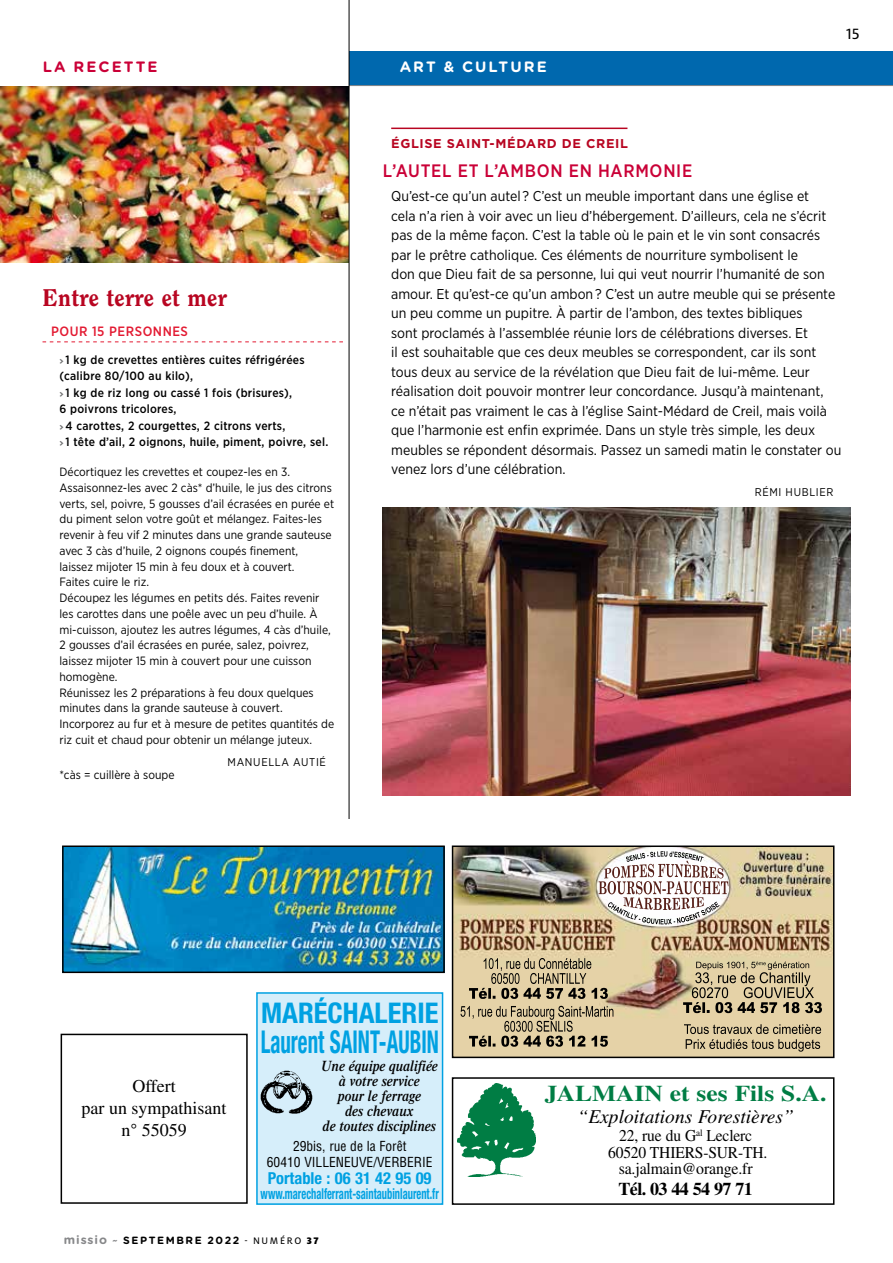
<style>
.page{position:relative;width:893px;height:1263px;background:#fff}
.page>*{position:absolute;margin:0;border:0;box-sizing:border-box;transform-origin:0 0}
.t1{font:700 condensed 31.5px "Helvetica Neue";color:#00a1e2;scale:.67 1}
.t2{font:700 condensed 28.5px "Helvetica Neue";color:#00a1e2}
.t3{font:800 24px "Clearface";letter-spacing:.01em;color:#b80521}
.t4{font:700 22.5px "Times";color:#007d44;scale:1.13 1}
.t5{font:italic 19.5px "Times";color:#000}
.t6{font:18px/21.6px "Times";color:#000;text-align:center}
.t7{font:500 18px "Gotham Narrow";letter-spacing:.04em;color:#ca0037}
.t8{font:700 18px "Times";letter-spacing:-.03em;color:#000}
.t9{font:16.5px/16.5px "Times";letter-spacing:-.01em;color:#000;text-align:center;scale:.94 1}
.t10{font:700 condensed 16.5px "Helvetica Neue";color:#00a1e2}
.t11{font:16.5px "Milo OT Text";color:#000}
.t12{font:italic 600 15px/15px "Times";color:#000;text-align:center;scale:.9 1}
.t13{font:700 condensed 15px "Helvetica Neue";color:#00a1e2;scale:.7 1}
.t14{font:700 15px "Gotham Rounded";letter-spacing:.14em;color:#fff}
.t15{font:700 15px "Gotham Rounded";color:#ca0037}
.t16{font:14.25px/19.5px "Gotham Narrow";color:#000}
.t17{font:condensed 13.5px/16.5px "Helvetica";color:#000;text-align:center}
.t18{font:500 13.5px "Gotham Narrow";letter-spacing:.04em;color:#e31a32}
.t19{font:700 12.75px "Gotham";letter-spacing:.05em;color:#b80521}
.t20{font:12px/15.8px "Gotham Narrow";color:#000}
.t21{font:500 12px/16.5px "Gotham Narrow";letter-spacing:.02em;color:#000}
.t22{font:11.25px "Gotham Narrow";letter-spacing:.06em;color:#000}
.t23{font:700 10.5px "Gotham Rounded";letter-spacing:.15em;color:#000}
.s1{font-family:"Milo OT";font-weight:700;font-style:italic;font-size:10.5px;color:#707172}
.s2{font-size:12px;color:#87888a}
.s3{font-style:italic;color:#87888a}
.s4{font-family:"Milo OT Text";font-weight:400}
.s5{font-family:"Milo OT";font-weight:900}
</style>
<div class="page">
<div style="left:349px;top:51px;width:544px;height:34px;background:#0068ae"></div>
<hr style="left:349px;top:85px;width:544px;height:1px;background:#87888a">
<svg style="left:43px;top:341px;width:300px;height:1px"></svg>
<img style="left:0;top:86px;width:349px;height:176px">
<hr style="left:391px;top:128px;width:236px;height:1px;background:#b80521">
<img style="left:383px;top:507px;width:467px;height:289px">
<hr style="left:349px;top:0;width:1px;height:1208px;background:#000">
<div style="left:452px;top:1077px;width:382px;height:128px;border:2px solid #000"></div>
<img style="left:458px;top:1084px;width:77px;height:92px">
<img style="left:455px;top:848px;width:376px;height:207px">
<img style="left:623px;top:897px;width:81px;height:12px">
<img style="left:654px;top:851px;width:24px;height:6px">
<img style="left:608px;top:902px;width:30px;height:18px">
<img style="left:642px;top:913px;width:55px;height:10px">
<img style="left:701px;top:901px;width:19px;height:14px">
<img style="left:648px;top:861px;width:41px;height:16px">
<div style="left:452px;top:845px;width:382px;height:213px;border:2px solid #000"></div>
<div style="left:257px;top:993px;width:186px;height:211px;background:#d6eefa"></div>
<div style="left:256px;top:992px;width:187px;height:213px;border:2px solid #00a1e2"></div>
<img style="left:261px;top:1070px;width:52px;height:43px">
<div style="left:61px;top:1034px;width:187px;height:170px;border:2px solid #000"></div>
<img style="left:65px;top:848px;width:377px;height:122px">
<div style="left:62px;top:845px;width:383px;height:128px;border:2px solid #000"></div>
<p class="t15" style="left:43px;top:56px;width:81px">LA RECETTE</p>
<h3 class="t3" style="left:43px;top:283px;width:186px">Entre terre et mer</h3>
<p class="t18" style="left:51px;top:322px;width:138px">POUR 15 PERSONNES</p>
<p class="t21" style="left:60px;top:351px;width:270px"><span class="s1">&gt;</span> 1 kg de crevettes entières cuites réfrigérées (calibre 80/100 au kilo),<br><span class="s1">&gt;</span> 1 kg de riz long ou cassé 1 fois (brisures),<br>6 poivrons tricolores,<br><span class="s1">&gt;</span>4 carottes, 2 courgettes, 2 citrons verts,<br><span class="s1">&gt;</span> 1 tête d’ail, 2 oignons, huile, piment, poivre, sel.</p>
<p class="t20" style="left:60px;top:464px;width:276px">Décortiquez les crevettes et coupez-les en 3.<br>Assaisonnez-les avec 2 càs* d’huile, le jus des citrons verts, sel, poivre, 5 gousses d’ail écrasées en purée et du piment selon votre goût et mélangez. Faites-les revenir à feu vif 2 minutes dans une grande sauteuse avec 3 càs d’huile, 2 oignons coupés finement, laissez mijoter 15 min à feu doux et à couvert.<br>Faites cuire le riz.<br>Découpez les légumes en petits dés. Faites revenir les carottes dans une poêle avec un peu d’huile. À mi-cuisson, ajoutez les autres légumes, 4 càs d’huile, 2 gousses d’ail écrasées en purée, salez, poivrez, laissez mijoter 15 min à couvert pour une cuisson homogène.<br>Réunissez les 2 préparations à feu doux quelques minutes dans la grande sauteuse à couvert.<br>Incorporez au fur et à mesure de petites quantités de riz cuit et chaud pour obtenir un mélange juteux.</p>
<p class="t22" style="left:228px;top:755px;width:100px">MANUELLA AUTIÉ</p>
<p class="t20" style="left:60px;top:767px;width:116px">*càs = cuillère à soupe</p>
<p class="t14" style="left:400px;top:56px;width:26px">ART</p>
<p class="t14" style="left:444px;top:56px;width:92px">&amp; CULTURE</p>
<p class="t11" style="left:846px;top:24px;width:15px">15</p>
<p class="t19" style="left:391px;top:135px;width:238px">ÉGLISE SAINT-MÉDARD DE CREIL</p>
<p class="t7" style="left:383px;top:160px;width:311px">L’AUTEL ET L’AMBON EN HARMONIE</p>
<p class="t16" style="left:391px;top:186px;width:452px">Qu’est-ce qu’un autel ? C’est un meuble important dans une église et<br>cela n’a rien à voir avec un lieu d’hébergement. D’ailleurs, cela ne s’écrit pas de la même façon. C’est la table où le pain et le vin sont consacrés par le prêtre catholique. Ces éléments de nourriture symbolisent le<br>don que Dieu fait de sa personne, lui qui veut nourrir l’humanité de son amour. Et qu’est-ce qu’un ambon ? C’est un autre meuble qui se présente un peu comme un pupitre. À partir de l’ambon, des textes bibliques<br>sont proclamés à l’assemblée réunie lors de célébrations diverses. Et<br>il est souhaitable que ces deux meubles se correspondent, car ils sont tous deux au service de la révélation que Dieu fait de lui-même. Leur réalisation doit pouvoir montrer leur concordance. Jusqu’à maintenant,<br>ce n’était pas vraiment le cas à l’église Saint-Médard de Creil, mais voilà que l’harmonie est enfin exprimée. Dans un style très simple, les deux meubles se répondent désormais. Passez un samedi matin le constater ou venez lors d’une célébration.</p>
<p class="t22" style="left:755px;top:485px;width:80px">RÉMI HUBLIER</p>
<p class="t6" style="left:82px;top:1075px;width:146px">Offert<br>par un sympathisant n° 55059</p>
<h2 class="t2" style="left:261px;top:996px;width:179px">MARÉCHALERIE</h2>
<h1 class="t1" style="left:261px;top:1023px;width:267px">Laurent SAINT-AUBIN</h1>
<p class="t12" style="left:321px;top:1058px;width:131px">Une équipe qualifiée à votre service<br>pour le ferrage<br>des chevaux<br>de toutes disciplines</p>
<p class="t17" style="left:267px;top:1137px;width:167px">29bis, rue de la Forêt<br>60410 VILLENEUVE/VERBERIE</p>
<p class="t10" style="left:268px;top:1168px;width:165px">Portable : 06 31 42 95 09</p>
<p class="t13" style="left:261px;top:1184px;width:256px">www.marechalferrant-saintaubinlaurent.fr</p>
<p class="t23" style="left:64px;top:1232px;width:256px"><span class="s2">MISSIO</span> <span class="s3">~</span> SEPTEMBRE 2022 <span class="s4">- NUMÉRO</span> <span class="s5">37</span></p>
<h3 class="t4" style="left:545px;top:1080px;width:251px">JALMAIN et ses Fils S.A.</h3>
<h3 class="t5" style="left:577px;top:1106px;width:218px">“Exploitations Forestières”</h3>
<p class="t9" style="left:608px;top:1127px;width:171px">22, rue du G<sup>al</sup> Leclerc<br>60520 THIERS-SUR-TH. sa.jalmain@orange.fr</p>
<p class="t8" style="left:618px;top:1178px;width:136px">Tél. 03 44 54 97 71</p>
</div>
